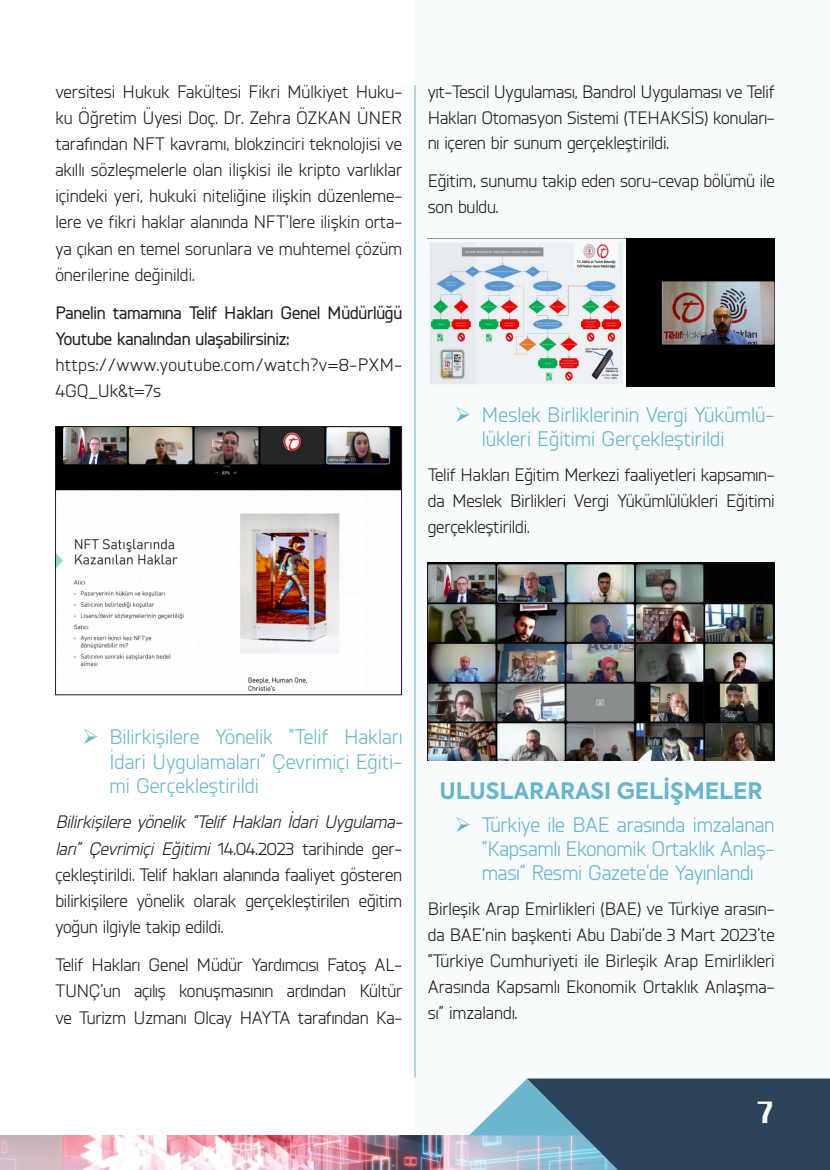
<style>
.page{position:relative;width:830px;height:1170px;background:#fff}
.page>*{position:absolute;margin:0;border:0;box-sizing:border-box;transform-origin:0 0}
.t1{font:28.5px "Krungthep";color:#fff}
.t2{font:700 22.5px "Axiforma";color:#6ab7d1}
.t3{font:21px/24.2px "Knul";color:#6bb7d0;text-align:justify}
.t4{font:18px/26.1px "Knul";letter-spacing:-.01em;color:#231f20;text-align:justify}
.t5{font:500 18px/26.1px "Knul";letter-spacing:-.01em;color:#231f20}
.t6{font:18px/26.1px "Knul";letter-spacing:.025em;color:#231f20}
.s1{font-style:italic}
</style>
<div class="page">
<div style="left:415px;top:0;width:414px;height:1135px;background:#f7fbfc"></div>
<img style="left:57px;top:428px;width:342px;height:264px">
<div style="left:55px;top:426px;width:346px;height:269px;border:1px solid #231f20"></div>
<div style="left:427px;top:747px;width:347px;height:16px;background:linear-gradient(to right,#f7fbfc,#f7fbfc)"></div>
<img style="left:427px;top:238px;width:347px;height:148px">
<img style="left:427px;top:562px;width:346px;height:198px">
<hr style="left:414px;top:85px;width:1px;height:992px;background:#60b5cc">
<img style="left:0;top:1135px;width:468px;height:34px">
<svg style="left:468px;top:1078px;width:361px;height:91px;background:#4f6b80"></svg>
<p class="t4" style="left:55px;top:78px;width:348px">versitesi Hukuk Fakültesi Fikri Mülkiyet Huku&shy;ku Öğretim Üyesi Doç. Dr. Zehra ÖZKAN ÜNER tarafından NFT kavramı, blokzinciri teknolojisi ve akıllı sözleşmelerle olan ilişkisi ile kripto varlıklar içindeki yeri, hukuki niteliğine ilişkin düzenleme&shy;lere ve fikri haklar alanında NFT’lere ilişkin orta&shy;ya çıkan en temel sorunlara ve muhtemel çözüm önerilerine değinildi.</p>
<p class="t5" style="left:55px;top:298px;width:348px">Panelin tamamına Telif Hakları Genel Müdürlüğü<br>Youtube kanalından ulaşabilirsiniz:</p>
<p class="t6" style="left:55px;top:351px;width:348px">https://www.youtube.com/watch?v=8-PXM-<br>4GQ_Uk&amp;t=7s</p>
<p class="t4" style="left:427px;top:78px;width:348px">yıt-Tescil Uygulaması, Bandrol Uygulaması ve Telif Hakları Otomasyon Sistemi (TEHAKSİS) konuları&shy;nı içeren bir sunum gerçekleştirildi.</p>
<p class="t4" style="left:427px;top:167px;width:348px">Eğitim, sunumu takip eden soru-cevap bölümü ile son buldu.</p>
<p class="t3" style="left:481px;top:401px;width:294px;text-indent:-27px">➢ Meslek Birliklerinin Vergi Yükümlü&shy;lükleri Eğitimi Gerçekleştirildi</p>
<p class="t4" style="left:427px;top:461px;width:348px">Telif Hakları Eğitim Merkezi faaliyetleri kapsamın&shy;da Meslek Birlikleri Vergi Yükümlülükleri Eğitimi gerçekleştirildi.</p>
<p class="t3" style="left:109px;top:723px;width:294px;text-indent:-27px">➢ Bilirkişilere Yönelik “Telif Hakları İdari Uygulamaları” Çevrimiçi Eğiti&shy;mi Gerçekleştirildi</p>
<p class="t4" style="left:55px;top:808px;width:348px"><span class="s1">Bilirkişilere yönelik “Telif Hakları İdari Uygulama&shy;ları” Çevrimiçi Eğitimi</span> 14.04.2023 tarihinde ger&shy;çekleştirildi. Telif hakları alanında faaliyet gösteren bilirkişilere yönelik olarak gerçekleştirilen eğitim yoğun ilgiyle takip edildi.</p>
<p class="t4" style="left:55px;top:951px;width:348px">Telif Hakları Genel Müdür Yardımcısı Fatoş AL-TUNÇ’un açılış konuşmasının ardından Kültür ve Turizm Uzmanı Olcay HAYTA tarafından Ka-</p>
<p class="t2" style="left:439px;top:775px;width:324px">ULUSLARARASI GELİŞMELER</p>
<p class="t3" style="left:481px;top:811px;width:294px;text-indent:-27px">➢ Türkiye ile BAE arasında imzalanan “Kapsamlı Ekonomik Ortaklık Anlaş&shy;ması” Resmi Gazete’de Yayınlandı</p>
<p class="t4" style="left:427px;top:895px;width:348px">Birleşik Arap Emirlikleri (BAE) ve Türkiye arasın&shy;da BAE’nin başkenti Abu Dabi’de 3 Mart 2023’te “Türkiye Cumhuriyeti ile Birleşik Arap Emirlikleri Arasında Kapsamlı Ekonomik Ortaklık Anlaşma&shy;sı” imzalandı.</p>
<p class="t1" style="left:755px;top:1096px;width:20px">7</p>
</div>
